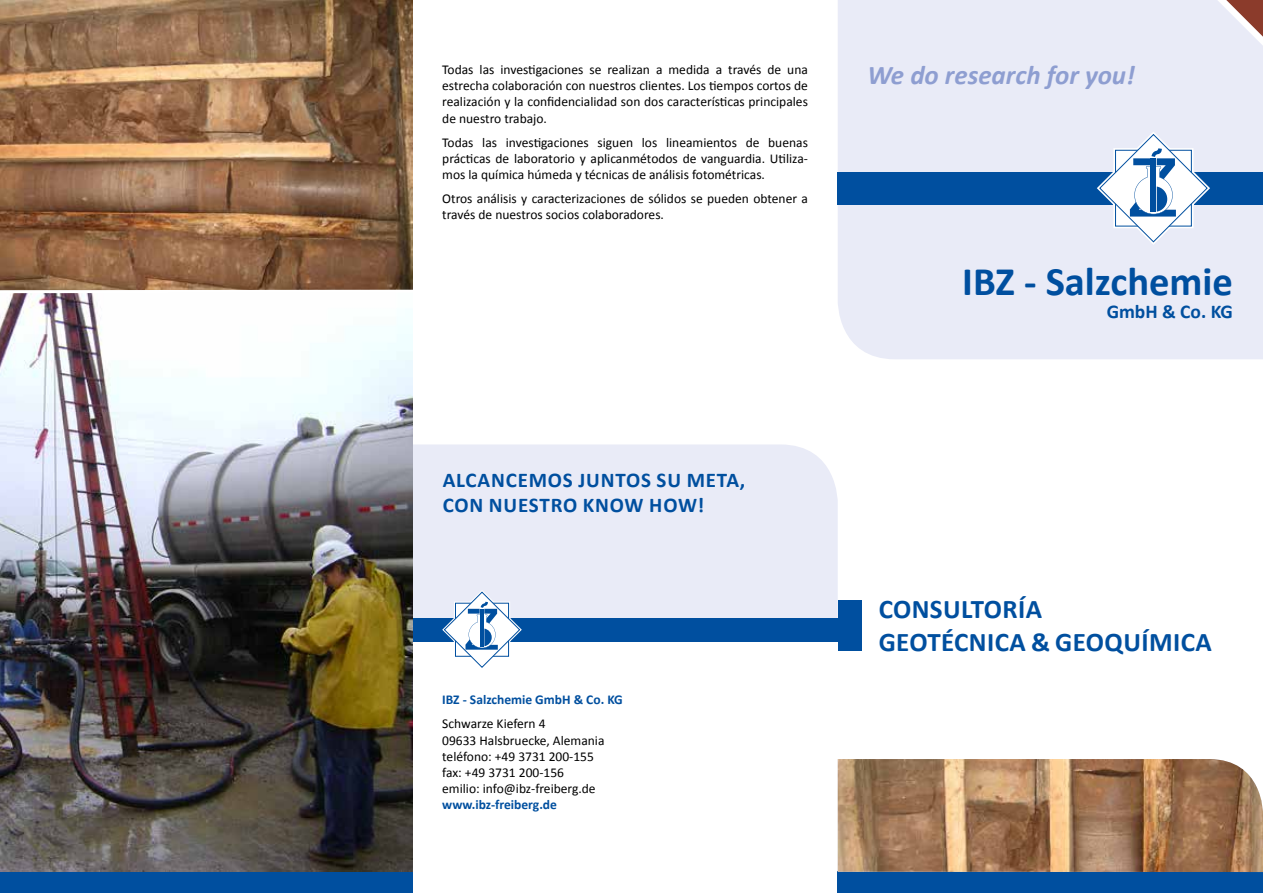
<style>
.page{position:relative;width:1263px;height:893px;background:#fff}
.page>*{position:absolute;margin:0;border:0;box-sizing:border-box;transform-origin:0 0}
.t1{font:700 40.65px "Calibri";color:#004f9f}
.t2{font:700 27px/32.4px "Calibri";letter-spacing:.015em;color:#004f9f}
.t3{font:italic 700 27px "Calibri";color:#8e9ed1}
.t4{font:700 21px/25.2px "Calibri";letter-spacing:.04em;color:#004f9f}
.t5{font:700 19.5px "Calibri";color:#004f9f}
.t6{font:13.5px/16.2px "Calibri";color:#000;text-align:justify}
.t7{font:700 13.5px "Calibri";color:#004f9f}
</style>
<div class="page">
<div style="left:838px;top:0;width:425px;height:359px;background:#e9ebf7"></div>
<div style="left:412px;top:444px;width:426px;height:174px;background:#e9ebf7"></div>
<div style="left:0;top:872px;width:412px;height:21px;background:#004f9f"></div>
<div style="left:838px;top:872px;width:425px;height:21px;background:#004f9f"></div>
<div style="left:838px;top:600px;width:24px;height:50px;background:#004f9f"></div>
<div style="left:837px;top:172px;width:426px;height:33px;background:#004f9f"></div>
<svg style="left:1094px;top:129px;width:119px;height:119px"></svg>
<div style="left:412px;top:618px;width:428px;height:24px;background:#004f9f"></div>
<svg style="left:439px;top:587px;width:86px;height:81px"></svg>
<svg style="left:1217px;top:0;width:46px;height:46px"></svg>
<img style="left:838px;top:759px;width:425px;height:113px">
<img style="left:0;top:0;width:412px;height:872px">
<svg style="left:0;top:288px;width:413px;height:7px"></svg>
<p class="t6" style="left:442px;top:61px;width:367px">Todas las investigaciones se realizan a medida a través de una estrecha colaboración con nuestros clientes. Los tiempos cortos de realización y la confidencialidad son dos características principales de nuestro trabajo.</p>
<p class="t6" style="left:442px;top:133px;width:367px">Todas las investigaciones siguen los lineamientos de buenas prácticas de laboratorio y aplicanmétodos de vanguardia. Utiliza&shy;mos la química húmeda y técnicas de análisis fotométricas.</p>
<p class="t6" style="left:442px;top:190px;width:367px">Otros análisis y caracterizaciones de sólidos se pueden obtener a través de nuestros socios colaboradores.</p>
<h3 class="t4" style="left:443px;top:466px;width:304px">ALCANCEMOS JUNTOS SU META,<br>CON NUESTRO KNOW HOW!</h3>
<p class="t7" style="left:442px;top:691px;width:182px">IBZ - Salzchemie GmbH &amp; Co. KG</p>
<p class="t6" style="left:442px;top:715px;width:164px;text-align:left">Schwarze Kiefern 4<br>09633 Halsbruecke, Alemania teléfono: +49 3731 200-155 fax: +49 3731 200-156 emilio: info@ibz-freiberg.de</p>
<p class="t7" style="left:442px;top:796px;width:116px">www.ibz-freiberg.de</p>
<h2 class="t3" style="left:867px;top:58px;width:269px">We do research for you!</h2>
<h1 class="t1" style="left:962px;top:256px;width:272px">IBZ - Salzchemie</h1>
<h3 class="t5" style="left:1107px;top:300px;width:128px">GmbH &amp; Co. KG</h3>
<h2 class="t2" style="left:879px;top:592px;width:335px">CONSULTORÍA<br>GEOTÉCNICA &amp; GEOQUÍMICA</h2>
</div>
